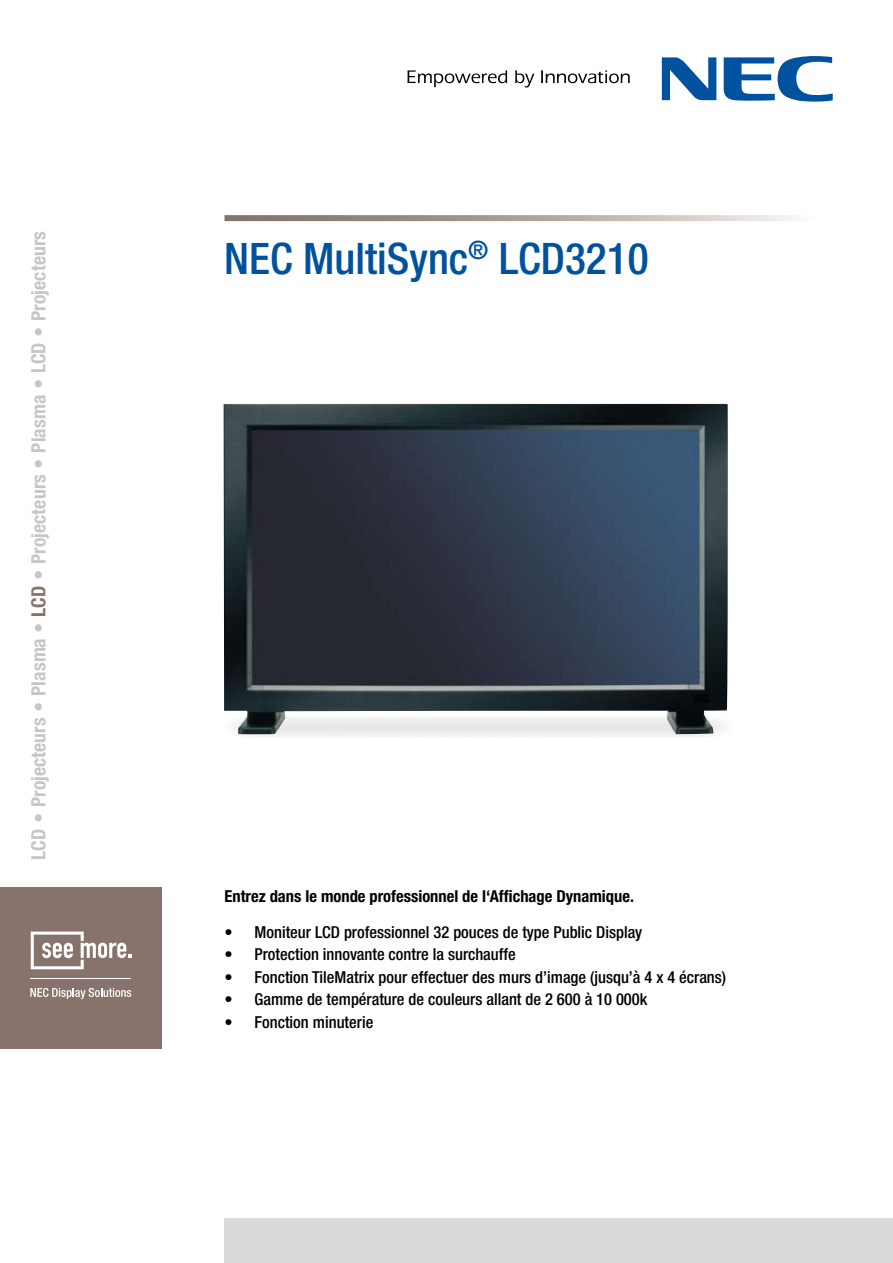
<style>
.page{position:relative;width:893px;height:1263px;background:#fff}
.page>*{position:absolute;margin:0;border:0;box-sizing:border-box;transform-origin:0 0}
.t1{font:500 condensed 43.5px "Helvetica Neue LT Pro";color:#00519e}
.t2{font:700 condensed 19.65px "Helvetica Neue LT Pro";letter-spacing:.005em;color:#c5c6c8}
.t3{font:500 condensed 16.5px "Helvetica Neue LT Pro";color:#000}
.t4{font:700 condensed 16.5px "Helvetica Neue LT Pro";color:#000}
.s1{color:#87736b}
</style>
<div class="page">
<svg style="left:407px;top:70px;width:100px;height:17px"></svg>
<svg style="left:515px;top:70px;width:19px;height:17px"></svg>
<svg style="left:541px;top:70px;width:89px;height:13px"></svg>
<svg style="left:662px;top:57px;width:54px;height:43px"></svg>
<svg style="left:724px;top:56px;width:109px;height:46px"></svg>
<div style="left:0;top:887px;width:162px;height:162px;background:#87736b"></div>
<div style="left:224px;top:1218px;width:669px;height:45px;background:#d9dadb"></div>
<svg style="left:225px;top:215px;width:571px;height:6px;background:#b4a6a0"></svg>
<svg style="left:30px;top:988px;width:101px;height:11px"></svg>
<svg style="left:31px;top:931px;width:100px;height:38px"></svg>
<hr style="left:30px;top:978px;width:101px;height:1px;background:#fff">
<svg style="left:239px;top:734px;width:475px;height:2px"></svg>
<img style="left:223px;top:404px;width:505px;height:330px">
<p class="t2" style="left:27px;top:860px;width:630px;rotate:-90deg">LCD • Projecteurs • Plasma • <span class="s1">LCD</span> • Projecteurs • Plasma • LCD • Projecteurs</p>
<h1 class="t1" style="left:224px;top:232px;width:426px">NEC MultiSync<sup>®</sup> LCD3210</h1>
<p class="t4" style="left:225px;top:886px;width:411px">Entrez dans le monde professionnel de l‘Affichage Dynamique.</p>
<p class="t3" style="left:225px;top:922px;width:419px">• Moniteur LCD professionnel 32 pouces de type Public Display</p>
<p class="t3" style="left:225px;top:944px;width:293px">• Protection innovante contre la surchauffe</p>
<p class="t3" style="left:225px;top:967px;width:503px">• Fonction TileMatrix pour effectuer des murs d’image (jusqu’à 4 x 4 écrans)</p>
<p class="t3" style="left:225px;top:989px;width:424px">• Gamme de température de couleurs allant de 2 600 à 10 000k</p>
<p class="t3" style="left:225px;top:1012px;width:150px">• Fonction minuterie</p>
</div>
